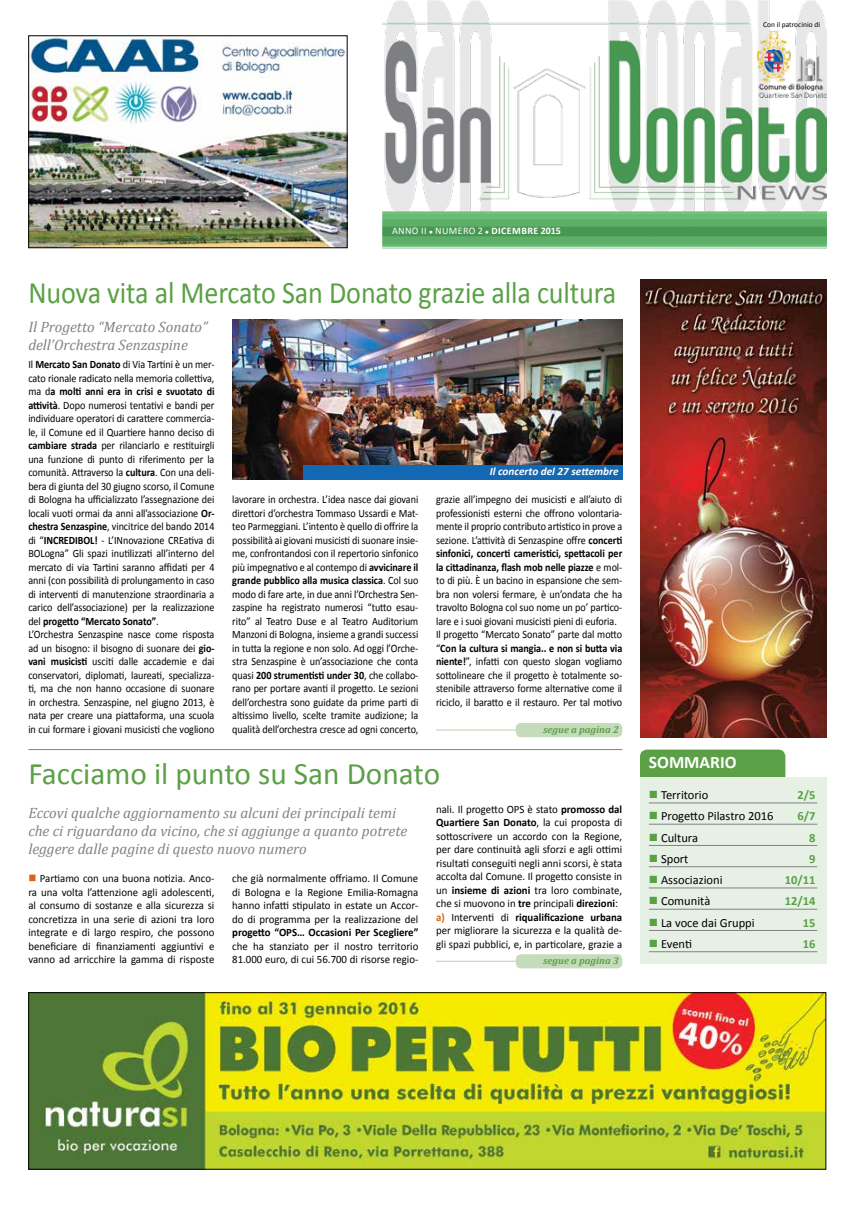
<style>
.page{position:relative;width:851px;height:1205px;background:#fff}
.page>*{position:absolute;margin:0;border:0;box-sizing:border-box;transform-origin:0 0}
.t1{font:31.25px "Calibri";letter-spacing:-.005em;color:#5ba046;scale:.9 1}
.t2{font:31.25px "Calibri";letter-spacing:-.005em;color:#5ba046}
.t3{font:700 17.5px "Calibri";color:#fff}
.t4{font:italic 15px/18px "Cambria";color:#808285}
.t5{font:12.5px "Calibri";color:#000}
.t6{font:700 12.5px "Calibri";color:#5ba046}
.t7{font:11.25px/13.5px "Calibri";letter-spacing:-.005em;color:#000;scale:.9 1}
.t8{font:11.25px/13.5px "Calibri";letter-spacing:-.005em;color:#000;text-align:justify;scale:.96 1}
.t9{font:700 11.25px "Calibri";color:#000;scale:.96 1}
.t10{font:italic 700 11.25px "Calibri";color:#fff}
.t11{font:10px "Calibri";letter-spacing:.04em;color:#fff}
.t12{font:italic 700 10px "Cambria";color:#5ba046}
.t13{font:7.5px "Calibri";color:#000}
.s1{font-weight:700}
.s2{font-weight:700;color:#dc651e}
.s3{color:#dc651e}
.s4{color:#5ba046}
</style>
<div class="page">
<div style="left:640px;top:749px;width:145px;height:36px;background:#5ba046;border-radius:7px"></div>
<div style="left:640px;top:778px;width:186px;height:186px;background:#e7f0e4"></div>
<hr style="left:648px;top:802px;width:169px;height:1px;background:#808285">
<hr style="left:648px;top:824px;width:169px;height:1px;background:#808285">
<hr style="left:648px;top:845px;width:169px;height:1px;background:#808285">
<hr style="left:648px;top:866px;width:169px;height:1px;background:#808285">
<hr style="left:648px;top:887px;width:169px;height:1px;background:#808285">
<hr style="left:648px;top:909px;width:169px;height:1px;background:#808285">
<hr style="left:648px;top:930px;width:169px;height:1px;background:#808285">
<hr style="left:648px;top:951px;width:169px;height:1px;background:#808285">
<img style="left:383px;top:0;width:443px;height:248px">
<img style="left:756px;top:30px;width:70px;height:67px">
<img style="left:30px;top:994px;width:794px;height:173px">
<div style="left:28px;top:992px;width:798px;height:177px;border:1px solid #000"></div>
<div style="left:516px;top:954px;width:106px;height:14px;background:#c5dbbc;border-radius:5px"></div>
<hr style="left:436px;top:960px;width:80px;height:2px;background:#c5dbbc">
<hr style="left:28px;top:749px;width:594px;height:1px;background:#808285">
<img style="left:30px;top:37px;width:315px;height:209px">
<div style="left:516px;top:723px;width:106px;height:14px;background:#c5dbbc;border-radius:5px"></div>
<hr style="left:436px;top:729px;width:80px;height:2px;background:#c5dbbc">
<img style="left:232px;top:320px;width:390px;height:159px">
<div style="left:303px;top:465px;width:319px;height:14px;background:#1268b3"></div>
<img style="left:640px;top:280px;width:186px;height:457px">
<p class="t13" style="left:763px;top:20px;width:58px">Con il patrocinio di</p>
<p class="t11" style="left:392px;top:224px;width:170px">ANNO II ● NUMERO 2 ● <span class="s1">DICEMBRE 2015</span></p>
<h1 class="t1" style="left:28px;top:273px;width:654px">Nuova vita al Mercato San Donato grazie alla cultura</h1>
<h3 class="t4" style="left:28px;top:317px;width:181px">Il Progetto “Mercato Sonato” dell’Orchestra Senzaspine</h3>
<p class="t7" style="left:28px;top:358px;width:208px">Il <span class="s1">Mercato San Donato</span> di Via Tartini è un mer&shy;cato rionale radicato nella memoria collettiva, ma d<span class="s1">a molti anni era in crisi e svuotato di attività</span>. Dopo numerosi tentativi e bandi per individuare operatori di carattere commercia&shy;le, il Comune ed il Quartiere hanno deciso di <span class="s1">cambiare strada</span> per rilanciarlo e restituirgli una funzione di punto di riferimento per la comunità. Attraverso la <span class="s1">cultura</span>. Con una deli&shy;bera di giunta del 30 giugno scorso, il Comune di Bologna ha ufficializzato l’assegnazione dei locali vuoti ormai da anni all’associazione <span class="s1">Or&shy;chestra Senzaspine</span>, vincitrice del bando 2014 di “<span class="s1">INCREDIBOL!</span> - L’INnovazione CREativa di BOLogna” Gli spazi inutilizzati all’interno del mercato di via Tartini saranno affidati per 4 anni (con possibilità di prolungamento in caso di interventi di manutenzione straordinaria a carico dell’associazione) per la realizzazione del <span class="s1">progetto “Mercato Sonato”</span>.<br>L’Orchestra Senzaspine nasce come risposta ad un bisogno: il bisogno di suonare dei <span class="s1">gio&shy;vani musicisti</span> usciti dalle accademie e dai conservatori, diplomati, laureati, specializza&shy;ti, ma che non hanno occasione di suonare in orchestra. Senzaspine, nel giugno 2013, è nata per creare una piattaforma, una scuola in cui formare i giovani musicisti che vogliono</p>
<p class="t10" style="left:489px;top:464px;width:130px">Il concerto del 27 settembre</p>
<p class="t7" style="left:232px;top:493px;width:208px;text-align:justify">lavorare in orchestra. L’idea nasce dai giovani direttori d’orchestra Tommaso Ussardi e Mat&shy;teo Parmeggiani. L’intento è quello di offrire la possibilità ai giovani musicisti di suonare insie&shy;me, confrontandosi con il repertorio sinfonico più impegnativo e al contempo di <span class="s1">avvicinare il grande pubblico alla musica classica</span>. Col suo modo di fare arte, in due anni l’Orchestra Sen&shy;zaspine ha registrato numerosi “tutto esau&shy;rito” al Teatro Duse e al Teatro Auditorium Manzoni di Bologna, insieme a grandi successi in tutta la regione e non solo. Ad oggi l’Orche&shy;stra Senzaspine è un’associazione che conta quasi <span class="s1">200 strumentisti under 30</span>, che collabo&shy;rano per portare avanti il progetto. Le sezioni dell’orchestra sono guidate da prime parti di altissimo livello, scelte tramite audizione; la qualità dell’orchestra cresce ad ogni concerto,</p>
<p class="t7" style="left:436px;top:493px;width:208px">grazie all’impegno dei musicisti e all’aiuto di professionisti esterni che offrono volontaria&shy;mente il proprio contributo artistico in prove a sezione. L’attività di Senzaspine offre <span class="s1">concerti sinfonici, concerti cameristici, spettacoli per la cittadinanza, flash mob nelle piazze</span> e mol&shy;to di più. È un bacino in espansione che sem&shy;bra non volersi fermare, è un’ondata che ha travolto Bologna col suo nome un po’ partico&shy;lare e i suoi giovani musicisti pieni di euforia.<br>Il progetto “Mercato Sonato” parte dal motto “<span class="s1">Con la cultura si mangia.. e non si butta via niente!</span>”, infatti con questo slogan vogliamo sottolineare che il progetto è totalmente so&shy;stenibile attraverso forme alternative come il riciclo, il baratto e il restauro. Per tal motivo</p>
<p class="t12" style="left:543px;top:722px;width:77px">segue a pagina 2</p>
<h1 class="t2" style="left:28px;top:753px;width:413px">Facciamo il punto su San Donato</h1>
<p class="t8" style="left:436px;top:802px;width:195px;text-align:left">nali. Il progetto OPS è stato <span class="s1">promosso dal Quartiere San Donato</span>, la cui proposta di sottoscrivere un accordo con la Regione, per dare continuità agli sforzi e agli ottimi risultati conseguiti negli anni scorsi, è stata accolta dal Comune. Il progetto consiste in un <span class="s1">insieme di azioni</span> tra loro combinate, che si muovono in <span class="s1">tre</span> principali <span class="s1">direzioni</span>: <span class="s2">a)</span> Interventi di <span class="s1">riqualificazione urbana </span>per migliorare la sicurezza e la qualità de&shy;gli spazi pubblici, e, in particolare, grazie a</p>
<h3 class="t4" style="left:28px;top:803px;width:380px">Eccovi qualche aggiornamento su alcuni dei principali temi che ci riguardano da vicino, che si aggiunge a quanto potrete leggere dalle pagine di questo nuovo numero</h3>
<p class="t8" style="left:28px;top:872px;width:195px"><span class="s3">■</span> Partiamo con una buona notizia. Anco&shy;ra una volta l’attenzione agli adolescenti, al consumo di sostanze e alla sicurezza si concretizza in una serie di azioni tra loro integrate e di largo respiro, che possono beneficiare di finanziamenti aggiuntivi e vanno ad arricchire la gamma di risposte</p>
<p class="t8" style="left:232px;top:871px;width:195px">che già normalmente offriamo. Il Comune di Bologna e la Regione Emilia-Romagna hanno infatti stipulato in estate un Accor&shy;do di programma per la realizzazione del</p>
<p class="t9" style="left:232px;top:925px;width:195px">progetto “OPS… Occasioni Per Scegliere”</p>
<p class="t8" style="left:232px;top:939px;width:195px">che ha stanziato per il nostro territorio<br>81.000 euro, di cui 56.700 di risorse regio-</p>
<p class="t12" style="left:543px;top:953px;width:77px">segue a pagina 3</p>
<h2 class="t3" style="left:648px;top:751px;width:89px">SOMMARIO</h2>
<p class="t5" style="left:648px;top:787px;width:61px"><span class="s4">■</span> Territorio</p>
<p class="t6" style="left:797px;top:787px;width:20px">2/5</p>
<p class="t5" style="left:648px;top:808px;width:126px"><span class="s4">■</span> Progetto Pilastro 2016</p>
<p class="t6" style="left:797px;top:808px;width:20px">6/7</p>
<p class="t5" style="left:648px;top:829px;width:51px"><span class="s4">■</span> Cultura</p>
<p class="t6" style="left:809px;top:829px;width:8px">8</p>
<p class="t5" style="left:648px;top:851px;width:41px"><span class="s4">■</span> Sport</p>
<p class="t6" style="left:809px;top:851px;width:8px">9</p>
<p class="t5" style="left:648px;top:872px;width:75px"><span class="s4">■</span> Associazioni</p>
<p class="t6" style="left:784px;top:872px;width:32px">10/11</p>
<p class="t5" style="left:648px;top:893px;width:63px"><span class="s4">■</span> Comunità</p>
<p class="t6" style="left:784px;top:893px;width:32px">12/14</p>
<p class="t5" style="left:648px;top:914px;width:107px"><span class="s4">■</span> La voce dai Gruppi</p>
<p class="t6" style="left:802px;top:914px;width:14px">15</p>
<p class="t5" style="left:648px;top:936px;width:45px"><span class="s4">■</span> Eventi</p>
<p class="t6" style="left:802px;top:936px;width:14px">16</p>
</div>
